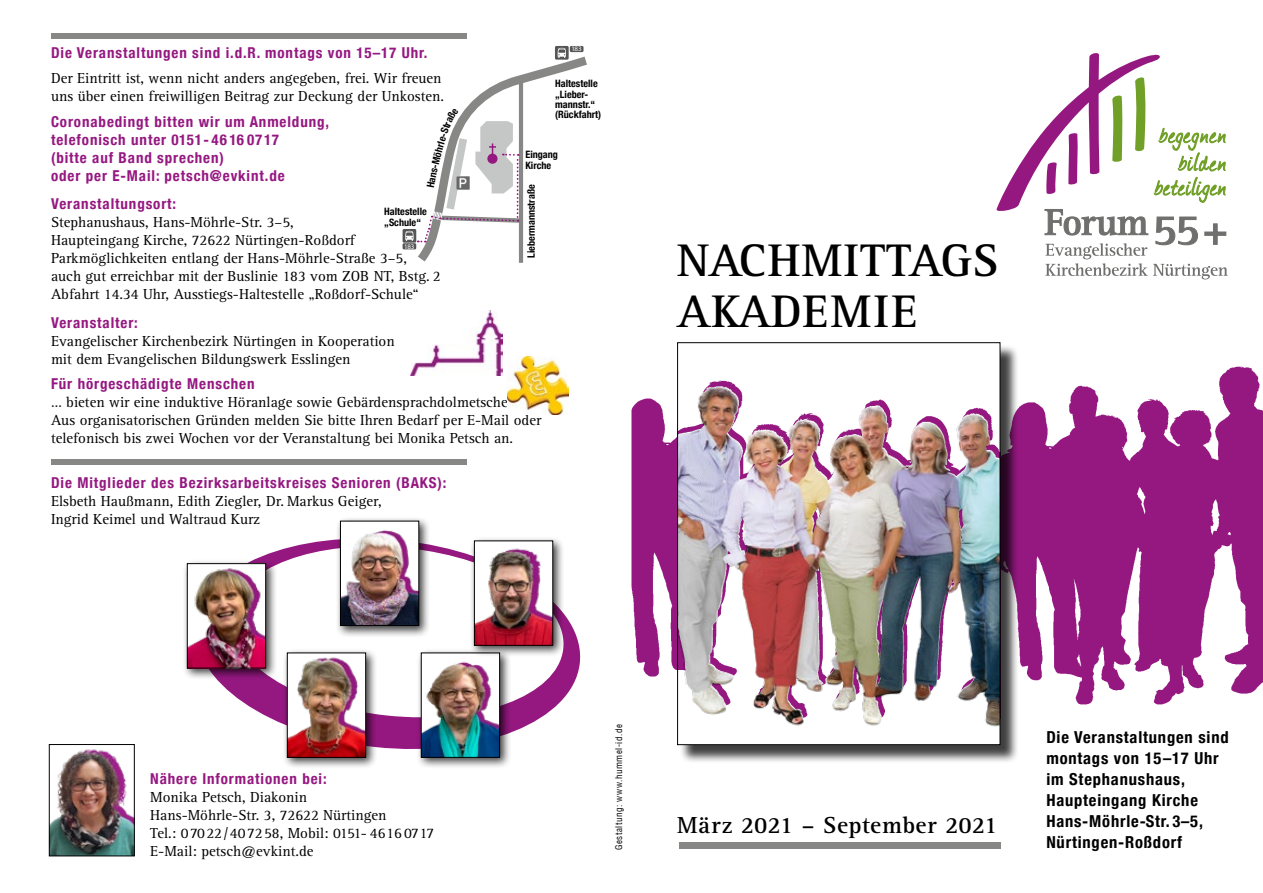
<style>
.page{position:relative;width:1263px;height:893px;background:#fff}
.page>*{position:absolute;margin:0;border:0;box-sizing:border-box;transform-origin:0 0}
.t1{font:700 47.25px/51px "Rotis Serif Std";letter-spacing:.02em;color:#000}
.t2{font:700 24px "Rotis Serif Std";letter-spacing:.02em;color:#000}
.t3{font:700 condensed 16.5px/21px "Helvetica Neue";letter-spacing:.05em;color:#000}
.t4{font:15px/18px "Rotis Serif Std";color:#000}
.t5{font:700 condensed 15px/18px "Helvetica Neue";letter-spacing:.06em;color:#951881}
.t6{font:700 condensed 10.2px/10.2px "Helvetica Neue";color:#000}
.t7{font:condensed 9px "Helvetica Com";letter-spacing:.06em;color:#000}
.t8{font:6.9px "Myriad Pro";letter-spacing:-.035em;color:#fff}
</style>
<div class="page">
<img style="left:1000px;top:342px;width:263px;height:363px">
<img style="left:631px;top:398px;width:46px;height:279px">
<svg style="left:996px;top:53px;width:232px;height:226px"></svg>
<div style="left:679px;top:842px;width:321px;height:7px;background:#878786"></div>
<img style="left:410px;top:310px;width:92px;height:66px">
<img style="left:507px;top:356px;width:61px;height:58px">
<svg style="left:217px;top:619px;width:364px;height:130px"></svg>
<svg style="left:226px;top:539px;width:342px;height:185px"></svg>
<div style="left:416px;top:648px;width:95px;height:122px;background:#000;opacity:.75"></div>
<img style="left:423px;top:655px;width:75px;height:101px">
<div style="left:421px;top:653px;width:79px;height:105px;border:1px solid #000"></div>
<div style="left:282px;top:648px;width:95px;height:122px;background:#000;opacity:.75"></div>
<img style="left:289px;top:655px;width:75px;height:101px">
<div style="left:287px;top:653px;width:79px;height:105px;border:1px solid #000"></div>
<div style="left:336px;top:516px;width:95px;height:122px;background:#000;opacity:.75"></div>
<img style="left:342px;top:523px;width:75px;height:101px">
<div style="left:340px;top:521px;width:79px;height:105px;border:1px solid #000"></div>
<div style="left:470px;top:536px;width:95px;height:122px;background:#000;opacity:.75"></div>
<img style="left:476px;top:543px;width:75px;height:100px">
<div style="left:474px;top:541px;width:79px;height:104px;border:1px solid #000"></div>
<div style="left:182px;top:559px;width:95px;height:121px;background:#000;opacity:.75"></div>
<img style="left:189px;top:565px;width:75px;height:101px">
<div style="left:187px;top:563px;width:79px;height:105px;border:1px solid #000"></div>
<div style="left:51px;top:33px;width:416px;height:5px;background:#878786"></div>
<div style="left:51px;top:459px;width:416px;height:6px;background:#878786"></div>
<img style="left:51px;top:749px;width:82px;height:105px">
<div style="left:49px;top:744px;width:86px;height:112px;border:1px solid #000"></div>
<div style="left:679px;top:345px;width:340px;height:419px;background:#000;opacity:.75"></div>
<img style="left:679px;top:345px;width:319px;height:398px">
<div style="left:677px;top:342px;width:323px;height:403px;border:1px solid #000"></div>
<div style="left:403px;top:229px;width:13px;height:14px;background:#565656"></div>
<div style="left:403px;top:243px;width:13px;height:6px;background:#565656"></div>
<svg style="left:405px;top:38px;width:182px;height:225px"></svg>
<p class="t8" style="left:571px;top:46px;width:12px">183</p>
<p class="t5" style="left:51px;top:42px;width:378px">Die Veranstaltungen sind i.d.R. montags von 15–17 Uhr.</p>
<p class="t4" style="left:51px;top:70px;width:394px">Der Eintritt ist, wenn nicht anders angegeben, frei. Wir freuen uns über einen freiwilligen Beitrag zur Deckung der Unkosten.</p>
<p class="t5" style="left:51px;top:111px;width:280px">Coronabedingt bitten wir um Anmeldung, telefonisch unter 0151-46 16 0717<br>(bitte auf Band sprechen)<br>oder per E-Mail: petsch@evkint.de</p>
<p class="t5" style="left:51px;top:194px;width:127px">Veranstaltungsort:</p>
<p class="t4" style="left:51px;top:214px;width:391px">Stephanushaus, Hans-Möhrle-Str. 3–5,<br>Haupteingang Kirche, 72622 Nürtingen-Roßdorf Parkmöglichkeiten entlang der Hans-Möhrle-Straße 3–5, auch gut erreichbar mit der Buslinie 183 vom ZOB NT, Bstg. 2<br>Abfahrt 14.34 Uhr, Ausstiegs-Haltestelle „Roßdorf-Schule“</p>
<p class="t5" style="left:51px;top:312px;width:88px">Veranstalter:</p>
<p class="t4" style="left:51px;top:332px;width:345px">Evangelischer Kirchenbezirk Nürtingen in Kooperation mit dem Evangelischen Bildungswerk Esslingen</p>
<p class="t5" style="left:51px;top:374px;width:205px">Für hörgeschädigte Menschen</p>
<p class="t4" style="left:51px;top:394px;width:492px">… bieten wir eine induktive Höranlage sowie Gebärdensprachdolmetscher an.<br>Aus organisatorischen Gründen melden Sie bitte Ihren Bedarf per E-Mail oder telefonisch bis zwei Wochen vor der Veranstaltung bei Monika Petsch an.</p>
<p class="t5" style="left:51px;top:473px;width:397px">Die Mitglieder des Bezirksarbeitskreises Senioren (BAKS):</p>
<p class="t4" style="left:51px;top:493px;width:332px">Elsbeth Haußmann, Edith Ziegler, Dr. Markus Geiger,<br>Ingrid Keimel und Waltraud Kurz</p>
<p class="t6" style="left:555px;top:78px;width:47px">Haltestelle „Lieber&shy;mannstr.“ (Rückfahrt)</p>
<p class="t6" style="left:525px;top:149px;width:34px">Eingang<br>Kirche</p>
<p class="t6" style="left:525px;top:258px;width:75px;rotate:-90deg">Liebermannstraße</p>
<p class="t6" style="left:384px;top:206px;width:44px">Haltestelle „Schule“</p>
<p class="t8" style="left:404px;top:243px;width:12px">183</p>
<h1 class="t1" style="left:677px;top:236px;width:323px">NACHMITTAGS<br>AKADEMIE</h1>
<p class="t5" style="left:150px;top:768px;width:178px">Nähere Informationen bei:</p>
<p class="t4" style="left:150px;top:788px;width:286px">Monika Petsch, Diakonin<br>Hans-Möhrle-Str. 3, 72622 Nürtingen<br>Tel.: 07022/407258, Mobil: 0151- 4616 0717<br>E-Mail: petsch@evkint.de</p>
<p class="t7" style="left:613px;top:850px;width:128px;rotate:-90deg">Gestaltung: www.hummel-id.de</p>
<h2 class="t2" style="left:677px;top:811px;width:322px">März 2021 – September 2021</h2>
<p class="t3" style="left:1046px;top:725px;width:184px">Die Veranstaltungen sind montags von 15–17 Uhr im Stephanushaus,<br>Haupteingang Kirche<br>Hans-Möhrle-Str. 3–5,</p>
<p class="t3" style="left:1046px;top:830px;width:137px">Nürtingen-Roßdorf</p>
</div>
